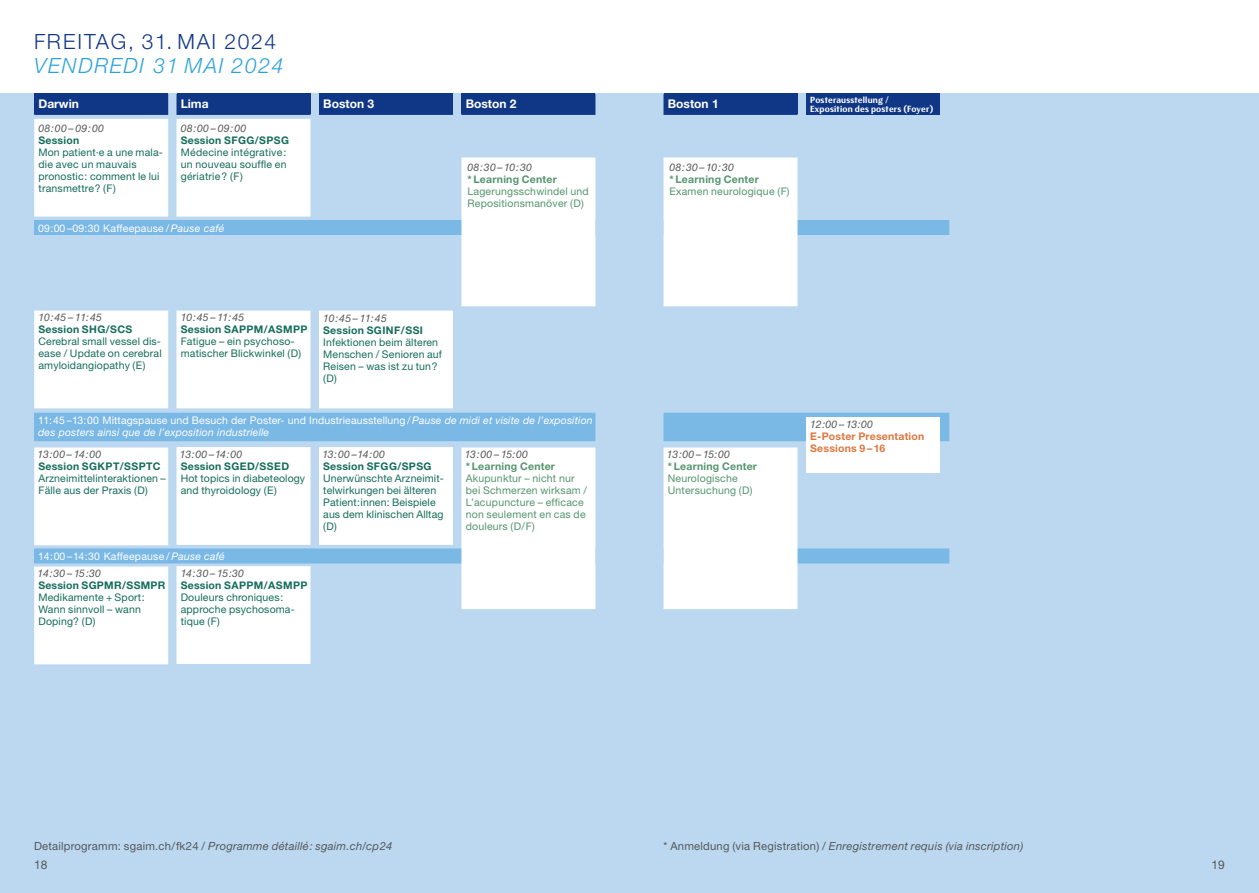
<style>
.page{position:relative;width:1259px;height:893px;background:#fff}
.page>*{position:absolute;margin:0;border:0;box-sizing:border-box;transform-origin:0 0}
.t1{font:300 21px "Helvetica Neue LT Pro";letter-spacing:.08em;color:#103785}
.t2{font:italic 300 21px "Helvetica Neue LT Pro";letter-spacing:.08em;color:#2aa2db}
.t3{font:700 12px "Helvetica Neue LT Pro";color:#fff}
.t4{font:12px "Helvetica Neue LT Pro";color:#57585a}
.t5{font:italic 11.25px "Helvetica Neue LT Pro";letter-spacing:.02em;color:#57585a}
.t6{font:10.5px/12px "Helvetica Neue LT Pro";letter-spacing:.015em;color:#156d5c}
.t7{font:10.5px/12px "Helvetica Neue LT Pro";letter-spacing:.02em;color:#54956e}
.t8{font:italic 10.5px "Helvetica Neue LT Pro";letter-spacing:.02em;color:#57585a}
.t9{font:700 10.5px "Helvetica Neue LT Pro";letter-spacing:.025em;color:#156d5c}
.t10{font:italic 10.5px/12px "Helvetica Neue LT Pro";letter-spacing:.015em;color:#fff}
.t11{font:10.5px "Helvetica Neue LT Pro";letter-spacing:.02em;color:#fff}
.t12{font:700 10.5px "Helvetica Neue LT Pro";letter-spacing:.02em;color:#54956e}
.t13{font:700 10.5px/12px "Helvetica Neue LT Pro";letter-spacing:.02em;color:#dd773f}
.t14{font:700 9px/9px "FS Blake";letter-spacing:.02em;color:#fff}
.s1{font-style:italic}
.s2{font-style:normal}
</style>
<div class="page">
<div style="left:629px;top:94px;width:630px;height:799px;background:#bbd8f0"></div>
<div style="left:0;top:94px;width:629px;height:799px;background:#bbd8f0"></div>
<div style="left:34px;top:548px;width:561px;height:15px;background:#7ab8e5"></div>
<div style="left:34px;top:413px;width:561px;height:28px;background:#7ab8e5"></div>
<div style="left:663px;top:548px;width:286px;height:15px;background:#7ab8e5"></div>
<div style="left:663px;top:220px;width:286px;height:15px;background:#7ab8e5"></div>
<div style="left:663px;top:413px;width:286px;height:28px;background:#7ab8e5"></div>
<svg style="left:34px;top:119px;width:134px;height:545px;fill:#fff"></svg>
<div style="left:34px;top:94px;width:134px;height:21px;background:#103785"></div>
<svg style="left:176px;top:119px;width:134px;height:545px;fill:#fff"></svg>
<div style="left:176px;top:94px;width:134px;height:21px;background:#103785"></div>
<div style="left:34px;top:220px;width:561px;height:15px;background:#7ab8e5"></div>
<svg style="left:319px;top:311px;width:134px;height:234px"></svg>
<div style="left:319px;top:94px;width:134px;height:21px;background:#103785"></div>
<svg style="left:461px;top:157px;width:134px;height:452px;fill:#fff"></svg>
<div style="left:461px;top:94px;width:134px;height:21px;background:#103785"></div>
<svg style="left:663px;top:157px;width:134px;height:452px;fill:#fff"></svg>
<div style="left:663px;top:94px;width:134px;height:21px;background:#103785"></div>
<div style="left:806px;top:417px;width:134px;height:56px;background:#fff"></div>
<div style="left:806px;top:94px;width:134px;height:21px;background:#103785"></div>
<h1 class="t1" style="left:34px;top:29px;width:244px">FREITAG, 31. MAI 2024</h1>
<h1 class="t2" style="left:34px;top:53px;width:251px">VENDREDI 31 MAI 2024</h1>
<p class="t3" style="left:38px;top:96px;width:42px">Darwin</p>
<p class="t8" style="left:38px;top:122px;width:67px">08:00–09:00</p>
<p class="t9" style="left:38px;top:134px;width:42px">Session</p>
<p class="t6" style="left:38px;top:146px;width:126px">Mon patient·e a une mala&shy;die avec un mauvais pronostic: comment le lui transmettre? (F)</p>
<p class="t3" style="left:181px;top:96px;width:29px">Lima</p>
<p class="t8" style="left:181px;top:122px;width:67px">08:00–09:00</p>
<p class="t9" style="left:181px;top:134px;width:110px">Session SFGG/SPSG</p>
<p class="t6" style="left:181px;top:146px;width:107px;text-align:justify">Médecine intégrative: un nouveau souffle en gériatrie? (F)</p>
<p class="t11" style="left:38px;top:222px;width:188px">09:00 –09:30 Kaffeepause / <span class="s1">Pause café</span></p>
<p class="t3" style="left:323px;top:96px;width:52px">Boston 3</p>
<p class="t3" style="left:466px;top:96px;width:52px">Boston 2</p>
<p class="t8" style="left:467px;top:161px;width:66px">08:30–10:30</p>
<p class="t12" style="left:467px;top:173px;width:91px">* Learning Center</p>
<p class="t7" style="left:467px;top:185px;width:123px">Lagerungsschwindel und<br>Repositionsmanöver (D)</p>
<p class="t8" style="left:38px;top:311px;width:65px">10:45 – 11:45</p>
<p class="t9" style="left:38px;top:323px;width:95px">Session SHG/SCS</p>
<p class="t6" style="left:38px;top:335px;width:125px;text-align:justify">Cerebral small vessel dis&shy;ease / Update on cerebral amyloidangiopathy (E)</p>
<p class="t8" style="left:181px;top:311px;width:65px">10:45 – 11:45</p>
<p class="t9" style="left:181px;top:323px;width:128px">Session SAPPM/ASMPP</p>
<p class="t6" style="left:181px;top:335px;width:122px">Fatigue – ein psychoso&shy;matischer Blickwinkel (D)</p>
<p class="t8" style="left:323px;top:312px;width:65px">10:45 – 11:45</p>
<p class="t9" style="left:323px;top:324px;width:101px">Session SGINF/SSI</p>
<p class="t6" style="left:323px;top:336px;width:120px">Infektionen beim älteren<br>Menschen / Senioren auf<br>Reisen – was ist zu tun? (D)</p>
<p class="t10" style="left:38px;top:414px;width:556px"><span class="s2">11:45 –13:00 Mittagspause und Besuch der Poster- und Industrieausstellung /</span>Pause de midi et visite de l’exposition des posters ainsi que de l’exposition industrielle</p>
<p class="t8" style="left:38px;top:448px;width:65px">13:00–14:00</p>
<p class="t9" style="left:38px;top:460px;width:124px">Session SGKPT/SSPTC</p>
<p class="t6" style="left:38px;top:472px;width:129px">Arzneimittelinteraktionen –<br>Fälle aus der Praxis (D)</p>
<p class="t8" style="left:180px;top:448px;width:64px">13:00–14:00</p>
<p class="t9" style="left:181px;top:460px;width:110px">Session SGED/SSED</p>
<p class="t6" style="left:181px;top:472px;width:126px">Hot topics in diabeteology and thyroidology (E)</p>
<p class="t11" style="left:38px;top:550px;width:188px">14:00 –14:30 Kaffeepause / <span class="s1">Pause café</span></p>
<p class="t8" style="left:38px;top:567px;width:65px">14:30 – 15:30</p>
<p class="t9" style="left:38px;top:579px;width:128px">Session SGPMR/SSMPR</p>
<p class="t6" style="left:38px;top:591px;width:108px">Medikamente + Sport:<br>Wann sinnvoll – wann<br>Doping? (D)</p>
<p class="t8" style="left:181px;top:567px;width:65px">14:30 – 15:30</p>
<p class="t9" style="left:181px;top:579px;width:128px">Session SAPPM/ASMPP</p>
<p class="t6" style="left:181px;top:591px;width:116px">Douleurs chroniques: approche psychosoma&shy;tique (F)</p>
<p class="t8" style="left:322px;top:448px;width:64px">13:00–14:00</p>
<p class="t9" style="left:323px;top:460px;width:110px">Session SFGG/SPSG</p>
<p class="t6" style="left:323px;top:472px;width:122px">Unerwünschte Arzneimit&shy;telwirkungen bei älteren<br>Patient:innen: Beispiele aus dem klinischen Alltag (D)</p>
<p class="t8" style="left:465px;top:448px;width:65px">13:00 – 15:00</p>
<p class="t12" style="left:466px;top:460px;width:91px">* Learning Center</p>
<p class="t7" style="left:466px;top:472px;width:123px">Akupunktur – nicht nur bei Schmerzen wirksam /<br>L’acupuncture – efficace non seulement en cas de douleurs (D/F)</p>
<p class="t3" style="left:668px;top:96px;width:52px">Boston 1</p>
<p class="t8" style="left:669px;top:161px;width:66px">08:30–10:30</p>
<p class="t12" style="left:669px;top:173px;width:91px">* Learning Center</p>
<p class="t7" style="left:669px;top:185px;width:122px">Examen neurologique (F)</p>
<p class="t14" style="left:810px;top:95px;width:125px">Posterausstellung /<br>Exposition des posters (Foyer)</p>
<p class="t8" style="left:667px;top:448px;width:65px">13:00 – 15:00</p>
<p class="t12" style="left:668px;top:460px;width:91px">* Learning Center</p>
<p class="t7" style="left:668px;top:472px;width:86px">Neurologische<br>Untersuchung (D)</p>
<p class="t8" style="left:810px;top:418px;width:64px">12:00 – 13:00</p>
<p class="t13" style="left:810px;top:430px;width:116px">E-Poster Presentation<br>Sessions 9 – 16</p>
<p class="t5" style="left:34px;top:839px;width:360px"><span class="s2">Detailprogramm: sgaim.ch/fk24 /</span> Programme détaillé: sgaim.ch/cp24</p>
<p class="t5" style="left:663px;top:839px;width:361px"><span class="s2">* Anmeldung (via Registration) /</span> Enregistrement requis (via inscription)</p>
<p class="t4" style="left:34px;top:857px;width:15px">18</p>
<p class="t4" style="left:1211px;top:857px;width:15px">19</p>
</div>
